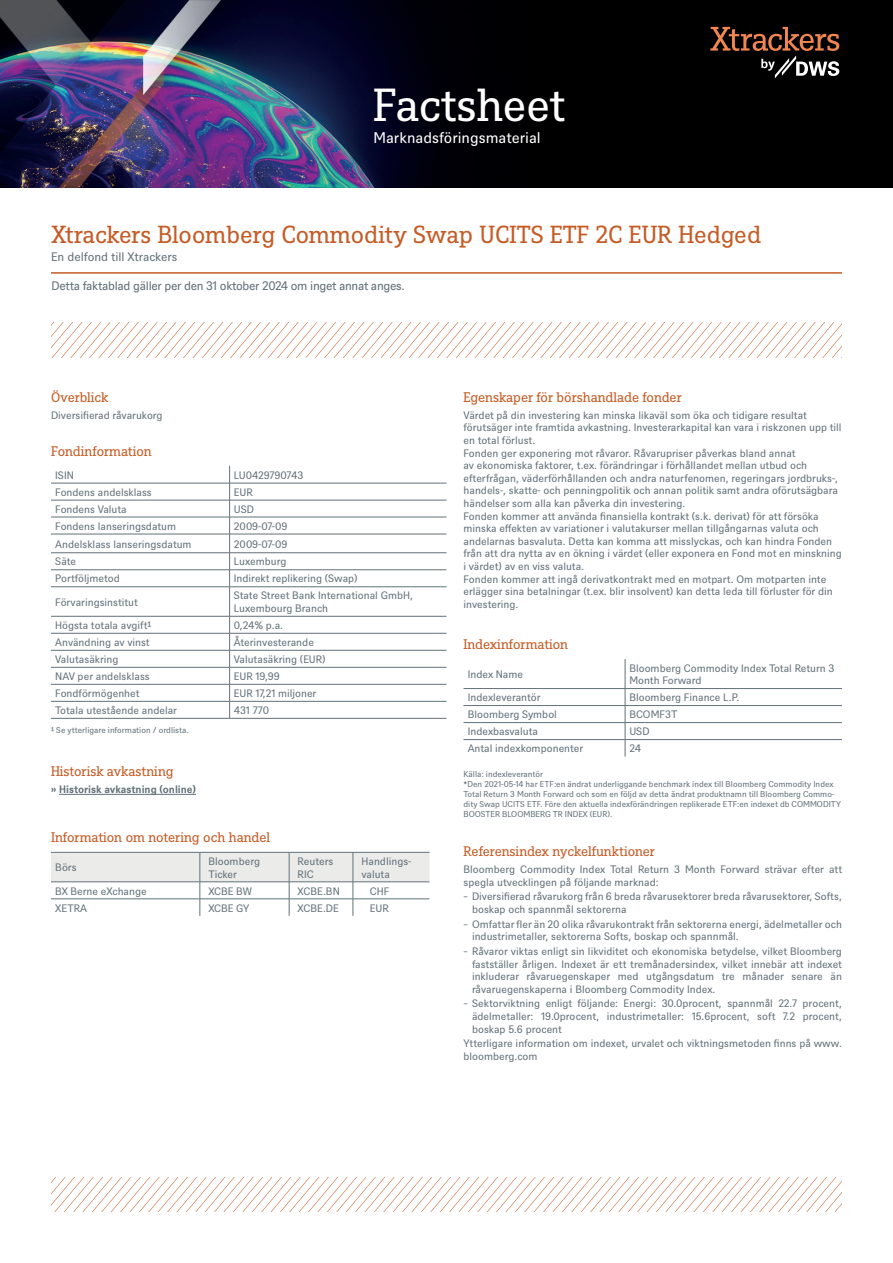
<style>
.page{position:relative;width:893px;height:1263px;background:#fff}
.page>*{position:absolute;margin:0;border:0;box-sizing:border-box;transform-origin:0 0}
.t1{font:45px "DWS Slab";letter-spacing:-.01em;color:#fff}
.t2{font:24px "DWS Slab";color:#c55c26}
.t3{font:15px "DWS Sans";color:#fff}
.t4{font:13.5px "DWS Slab";letter-spacing:-.01em;color:#c55c26}
.t5{font:12px "DWS Sans TT";letter-spacing:-.025em;color:#627179}
.t6{font:12px "DWS Sans";color:#627179}
.t7{font:10.5px/12.6px "DWS Sans";color:#627179}
.t8{font:700 10.5px "DWS Sans";color:#627179}
.t9{font:8.25px/9.9px "DWS Sans";color:#627179}
</style>
<div class="page">
<img style="left:0;top:0;width:893px;height:188px">
<hr style="left:59px;top:794px;width:137px;height:1px;background:#627179">
<hr style="left:51px;top:483px;width:179px;height:1px;background:#627179">
<hr style="left:230px;top:483px;width:216px;height:1px;background:#627179">
<hr style="left:51px;top:500px;width:179px;height:1px;background:#627179">
<hr style="left:230px;top:500px;width:216px;height:1px;background:#627179">
<hr style="left:51px;top:517px;width:179px;height:1px;background:#627179">
<hr style="left:230px;top:517px;width:216px;height:1px;background:#627179">
<hr style="left:51px;top:534px;width:179px;height:1px;background:#627179">
<hr style="left:230px;top:534px;width:216px;height:1px;background:#627179">
<hr style="left:51px;top:552px;width:179px;height:1px;background:#627179">
<hr style="left:230px;top:552px;width:216px;height:1px;background:#627179">
<hr style="left:51px;top:569px;width:179px;height:1px;background:#627179">
<hr style="left:230px;top:569px;width:216px;height:1px;background:#627179">
<hr style="left:51px;top:586px;width:179px;height:1px;background:#627179">
<hr style="left:230px;top:586px;width:216px;height:1px;background:#627179">
<hr style="left:51px;top:616px;width:179px;height:1px;background:#627179">
<hr style="left:230px;top:616px;width:216px;height:1px;background:#627179">
<hr style="left:51px;top:633px;width:179px;height:1px;background:#627179">
<hr style="left:230px;top:633px;width:216px;height:1px;background:#627179">
<hr style="left:51px;top:650px;width:179px;height:1px;background:#627179">
<hr style="left:51px;top:667px;width:179px;height:1px;background:#627179">
<hr style="left:51px;top:684px;width:179px;height:1px;background:#627179">
<hr style="left:51px;top:701px;width:179px;height:1px;background:#627179">
<hr style="left:230px;top:650px;width:216px;height:1px;background:#627179">
<hr style="left:230px;top:667px;width:216px;height:1px;background:#627179">
<hr style="left:230px;top:684px;width:216px;height:1px;background:#627179">
<hr style="left:230px;top:701px;width:216px;height:1px;background:#627179">
<hr style="left:230px;top:718px;width:216px;height:1px;background:#627179">
<svg style="left:229px;top:466px;width:1px;height:252px"></svg>
<hr style="left:51px;top:718px;width:179px;height:1px;background:#627179">
<svg style="left:51px;top:852px;width:378px;height:64px"></svg>
<hr style="left:463px;top:688px;width:162px;height:1px;background:#627179">
<hr style="left:625px;top:688px;width:217px;height:1px;background:#627179">
<hr style="left:463px;top:705px;width:162px;height:1px;background:#627179">
<hr style="left:625px;top:705px;width:217px;height:1px;background:#627179">
<hr style="left:463px;top:722px;width:162px;height:1px;background:#627179">
<hr style="left:625px;top:722px;width:217px;height:1px;background:#627179">
<hr style="left:463px;top:739px;width:162px;height:1px;background:#627179">
<hr style="left:625px;top:739px;width:217px;height:1px;background:#627179">
<svg style="left:625px;top:659px;width:1px;height:98px"></svg>
<hr style="left:51px;top:272px;width:791px;height:2px;background:#c55c26">
<svg style="left:52px;top:322px;width:790px;height:35px"></svg>
<svg style="left:51px;top:1177px;width:791px;height:35px"></svg>
<svg style="left:710px;top:27px;width:129px;height:51px;background:#3a2921"></svg>
<h1 class="t1" style="left:373px;top:74px;width:193px">Factsheet</h1>
<h3 class="t3" style="left:373px;top:127px;width:169px">Marknadsföringsmaterial</h3>
<h2 class="t2" style="left:51px;top:218px;width:711px">Xtrackers Bloomberg Commodity Swap UCITS ETF 2C EUR Hedged</h2>
<p class="t6" style="left:51px;top:249px;width:128px">En delfond till Xtrackers</p>
<p class="t5" style="left:51px;top:278px;width:355px">Detta faktablad gäller per den 31 oktober 2024 om inget annat anges.</p>
<p class="t4" style="left:51px;top:388px;width:59px">Överblick</p>
<p class="t7" style="left:51px;top:408px;width:113px">Diversifierad råvarukorg</p>
<p class="t4" style="left:51px;top:441px;width:102px">Fondinformation</p>
<p class="t7" style="left:55px;top:468px;width:20px">ISIN</p>
<p class="t7" style="left:234px;top:468px;width:71px">LU0429790743</p>
<p class="t7" style="left:55px;top:485px;width:98px">Fondens andelsklass</p>
<p class="t7" style="left:234px;top:485px;width:20px">EUR</p>
<p class="t7" style="left:55px;top:502px;width:73px">Fondens Valuta</p>
<p class="t7" style="left:234px;top:502px;width:22px">USD</p>
<p class="t7" style="left:55px;top:519px;width:122px">Fondens lanseringsdatum</p>
<p class="t7" style="left:234px;top:519px;width:55px">2009-07-09</p>
<p class="t7" style="left:55px;top:537px;width:138px">Andelsklass lanseringsdatum</p>
<p class="t7" style="left:234px;top:537px;width:55px">2009-07-09</p>
<p class="t7" style="left:55px;top:555px;width:22px">Säte</p>
<p class="t7" style="left:234px;top:555px;width:54px">Luxemburg</p>
<p class="t7" style="left:55px;top:572px;width:66px">Portföljmetod</p>
<p class="t7" style="left:234px;top:572px;width:125px">Indirekt replikering (Swap)</p>
<p class="t7" style="left:55px;top:595px;width:84px">Förvaringsinstitut</p>
<p class="t7" style="left:234px;top:589px;width:181px">State Street Bank International GmbH,<br>Luxembourg Branch</p>
<p class="t7" style="left:55px;top:618px;width:98px">Högsta totala avgift¹</p>
<p class="t7" style="left:234px;top:618px;width:51px">0,24% p.a.</p>
<p class="t7" style="left:55px;top:635px;width:96px">Användning av vinst</p>
<p class="t7" style="left:234px;top:635px;width:82px">Återinvesterande</p>
<p class="t7" style="left:55px;top:652px;width:65px">Valutasäkring</p>
<p class="t7" style="left:234px;top:652px;width:93px">Valutasäkring (EUR)</p>
<p class="t7" style="left:55px;top:669px;width:96px">NAV per andelsklass</p>
<p class="t7" style="left:234px;top:669px;width:47px">EUR 19,99</p>
<p class="t7" style="left:55px;top:686px;width:86px">Fondförmögenhet</p>
<p class="t7" style="left:234px;top:686px;width:84px">EUR 17,21 miljoner</p>
<p class="t7" style="left:55px;top:703px;width:123px">Totala utestående andelar</p>
<p class="t7" style="left:234px;top:703px;width:37px">431 770</p>
<p class="t9" style="left:51px;top:725px;width:139px">¹ Se ytterligare information / ordlista.</p>
<p class="t4" style="left:51px;top:762px;width:124px">Historisk avkastning</p>
<p class="t8" style="left:51px;top:782px;width:146px">» Historisk avkastning (online)</p>
<p class="t4" style="left:51px;top:828px;width:221px">Information om notering och handel</p>
<p class="t7" style="left:55px;top:860px;width:23px">Börs</p>
<p class="t7" style="left:208px;top:854px;width:53px">Bloomberg<br>Ticker</p>
<p class="t7" style="left:298px;top:854px;width:37px">Reuters<br>RIC</p>
<p class="t7" style="left:361px;top:854px;width:51px">Handlings&shy;valuta</p>
<p class="t7" style="left:55px;top:884px;width:93px">BX Berne eXchange</p>
<p class="t7" style="left:208px;top:884px;width:45px">XCBE BW</p>
<p class="t7" style="left:298px;top:884px;width:44px">XCBE.BN</p>
<p class="t7" style="left:370px;top:884px;width:21px">CHF</p>
<p class="t7" style="left:55px;top:901px;width:33px">XETRA</p>
<p class="t7" style="left:208px;top:901px;width:43px">XCBE GY</p>
<p class="t7" style="left:298px;top:901px;width:43px">XCBE.DE</p>
<p class="t7" style="left:370px;top:901px;width:20px">EUR</p>
<p class="t4" style="left:463px;top:388px;width:220px">Egenskaper för börshandlade fonder</p>
<p class="t7" style="left:463px;top:408px;width:380px">Värdet på din investering kan minska likaväl som öka och tidigare resultat förutsäger inte framtida avkastning. Investerarkapital kan vara i riskzonen upp till en total förlust.<br>Fonden ger exponering mot råvaror. Råvarupriser påverkas bland annat<br>av ekonomiska faktorer, t.ex. förändringar i förhållandet mellan utbud och efterfrågan, väderförhållanden och andra naturfenomen, regeringars jordbruks-, handels-, skatte- och penningpolitik och annan politik samt andra oförutsägbara händelser som alla kan påverka din investering.<br>Fonden kommer att använda finansiella kontrakt (s.k. derivat) för att försöka minska effekten av variationer i valutakurser mellan tillgångarnas valuta och andelarnas basvaluta. Detta kan komma att misslyckas, och kan hindra Fonden från att dra nytta av en ökning i värdet (eller exponera en Fond mot en minskning i värdet) av en viss valuta.<br>Fonden kommer att ingå derivatkontrakt med en motpart. Om motparten inte erlägger sina betalningar (t.ex. blir insolvent) kan detta leda till förluster för din investering.</p>
<p class="t4" style="left:463px;top:635px;width:106px">Indexinformation</p>
<p class="t7" style="left:468px;top:667px;width:57px">Index Name</p>
<p class="t7" style="left:629px;top:661px;width:207px">Bloomberg Commodity Index Total Return 3<br>Month Forward</p>
<p class="t7" style="left:468px;top:690px;width:74px">Indexleverantör</p>
<p class="t7" style="left:629px;top:690px;width:112px">Bloomberg Finance L.P.</p>
<p class="t7" style="left:468px;top:707px;width:91px">Bloomberg Symbol</p>
<p class="t7" style="left:629px;top:707px;width:50px">BCOMF3T</p>
<p class="t7" style="left:468px;top:724px;width:72px">Indexbasvaluta</p>
<p class="t7" style="left:629px;top:724px;width:22px">USD</p>
<p class="t7" style="left:468px;top:741px;width:117px">Antal indexkomponenter</p>
<p class="t7" style="left:629px;top:741px;width:13px">24</p>
<p class="t9" style="left:463px;top:769px;width:379px">Källa: indexleverantör<br>*Den 2021-05-14 har ETF:en ändrat underliggande benchmark index till Bloomberg Commodity Index Total Return 3 Month Forward och som en följd av detta ändrat produktnamn till Bloomberg Commo&shy;dity Swap UCITS ETF. Före den aktuella indexförändringen replikerade ETF:en indexet db COMMODITY BOOSTER BLOOMBERG TR INDEX (EUR).</p>
<p class="t4" style="left:463px;top:842px;width:193px">Referensindex nyckelfunktioner</p>
<p class="t7" style="left:463px;top:862px;width:380px">Bloomberg Commodity Index Total Return 3 Month Forward strävar efter att spegla utvecklingen på följande marknad:</p>
<p class="t7" style="left:472px;top:889px;width:371px;text-indent:-9px">̵ Diversifierad råvarukorg från 6 breda råvarusektorer breda råvarusektorer, Softs, boskap och spannmål sektorerna</p>
<p class="t7" style="left:472px;top:917px;width:371px;text-indent:-9px">̵ Omfattar fler än 20 olika råvarukontrakt från sektorerna energi, ädelmetaller och industrimetaller, sektorerna Softs, boskap och spannmål.</p>
<p class="t7" style="left:472px;top:944px;width:371px;text-align:justify;text-indent:-9px">̵ Råvaror viktas enligt sin likviditet och ekonomiska betydelse, vilket Bloomberg fastställer årligen. Indexet är ett tremånadersindex, vilket innebär att indexet inkluderar råvaruegenskaper med utgångsdatum tre månader senare än råvaruegenskaperna i Bloomberg Commodity Index.</p>
<p class="t7" style="left:472px;top:997px;width:371px;text-align:justify;text-indent:-9px">̵ Sektorviktning enligt följande: Energi: 30.0procent, spannmål 22.7 procent, ädelmetaller: 19.0procent, industrimetaller: 15.6procent, soft 7.2 procent, boskap 5.6 procent</p>
<p class="t7" style="left:463px;top:1037px;width:380px">Ytterligare information om indexet, urvalet och viktningsmetoden finns på www. bloomberg.com</p>
</div>
